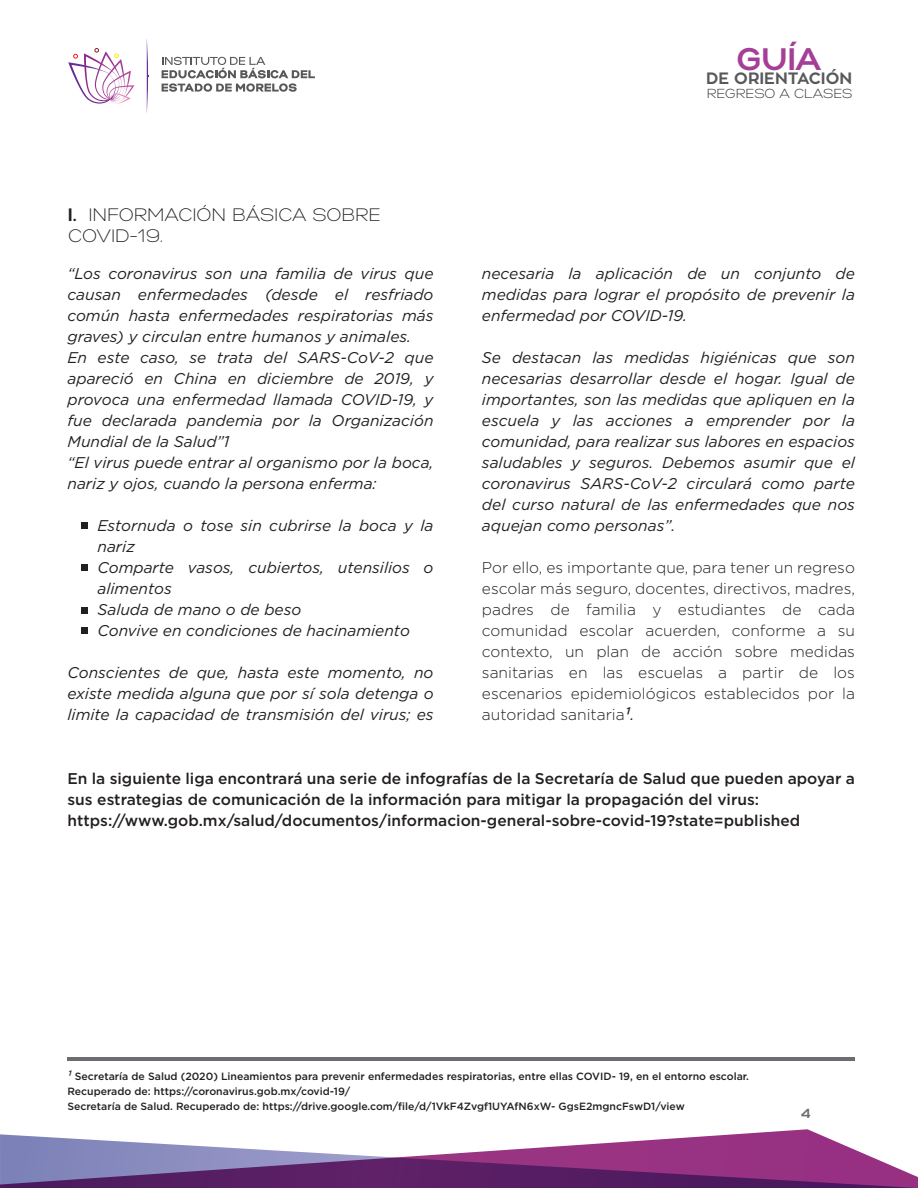
<style>
.page{position:relative;width:918px;height:1188px;background:#fff}
.page>*{position:absolute;margin:0;border:0;box-sizing:border-box;transform-origin:0 0}
.t1{font:31.05px "Gabriel Sans Bold";color:#a43e97}
.t2{font:18px/21.6px "Gabriel Sans Light";color:#231f20}
.t3{font:700 16.35px "Zona Pro";color:#57585a}
.t4{font:italic 15.6px/21px "Gotham";color:#231f20;text-align:justify}
.t5{font:300 15.6px/21px "Gotham";color:#231f20;text-align:justify}
.t6{font:500 15.6px/21px "Gotham";color:#231f20}
.t7{font:13.5px "Gabriel Sans Bold";color:#6c6d70}
.t8{font:13.05px "Gabriel Sans Light";color:#231f20}
.t9{font:500 10.5px/15px "Gotham";color:#231f20}
.s1{font-family:"Gabriel Sans Bold"}
.s2{font-weight:500;font-style:italic;font-size:18px}
.s3{font-weight:400;font-style:italic}
.s4{font-style:italic;font-size:13.5px}
</style>
<div class="page">
<svg style="left:0;top:1129px;width:918px;height:59px"></svg>
<svg style="left:147px;top:42px;width:1px;height:68px"></svg>
<svg style="left:68px;top:48px;width:66px;height:56px"></svg>
<svg style="left:162px;top:57px;width:153px;height:35px"></svg>
<div style="left:81px;top:522px;width:7px;height:7px;background:#231f20"></div>
<div style="left:81px;top:564px;width:7px;height:7px;background:#231f20"></div>
<div style="left:81px;top:607px;width:7px;height:6px;background:#231f20"></div>
<div style="left:81px;top:627px;width:7px;height:7px;background:#231f20"></div>
<hr style="left:67px;top:1057px;width:788px;height:4px;background:#6c6d70">
<p class="t2" style="left:68px;top:204px;width:314px"><span class="s1">I.</span> INFORMACIÓN BÁSICA SOBRE<br>COVID-19.</p>
<p class="t4" style="left:67px;top:262px;width:368px;text-align:left">“Los coronavirus son una familia de virus que causan enfermedades (desde el resfriado común hasta enfermedades respiratorias más graves) y circulan entre humanos y animales.<br>En este caso, se trata del SARS-CoV-2 que apareció en China en diciembre de 2019, y provoca una enfermedad llamada COVID-19, y fue declarada pandemia por la Organización Mundial de la Salud”1<br>“El virus puede entrar al organismo por la boca, nariz y ojos, cuando la persona enferma:</p>
<p class="t4" style="left:97px;top:515px;width:338px;text-align:left">Estornuda o tose sin cubrirse la boca y la nariz<br>Comparte vasos, cubiertos, utensilios o alimentos<br>Saluda de mano o de beso<br>Convive en condiciones de hacinamiento</p>
<p class="t4" style="left:67px;top:662px;width:368px">Conscientes de que, hasta este momento, no existe medida alguna que por sí sola detenga o limite la capacidad de transmisión del virus; es</p>
<h1 class="t1" style="left:737px;top:40px;width:85px">GUÍA</h1>
<p class="t3" style="left:706px;top:68px;width:148px">DE ORIENTACIÓN</p>
<p class="t8" style="left:707px;top:86px;width:147px">REGRESO A CLASES</p>
<p class="t4" style="left:482px;top:262px;width:375px">necesaria la aplicación de un conjunto de medidas para lograr el propósito de prevenir la enfermedad por COVID-19.</p>
<p class="t4" style="left:482px;top:346px;width:375px">Se destacan las medidas higiénicas que son necesarias desarrollar desde el hogar. Igual de importantes, son las medidas que apliquen en la escuela y las acciones a emprender por la comunidad, para realizar sus labores en espacios saludables y seguros. Debemos asumir que el coronavirus SARS-CoV-2 circulará como parte del curso natural de las enfermedades que nos aquejan como personas”.</p>
<p class="t5" style="left:482px;top:556px;width:375px">Por ello, es importante que, para tener un regreso escolar más seguro, docentes, directivos, madres, padres de familia y estudiantes de cada comunidad escolar acuerden, conforme a su contexto, un plan de acción sobre medidas sanitarias en las escuelas a partir de los escenarios epidemiológicos establecidos por la autoridad sanitaria<span class="s2">1</span><span class="s3">.</span></p>
<p class="t6" style="left:67px;top:768px;width:789px">En la siguiente liga encontrará una serie de infografías de la Secretaría de Salud que pueden apoyar a sus estrategias de comunicación de la información para mitigar la propagación del virus: https://www.gob.mx/salud/documentos/informacion-general-sobre-covid-19?state=published</p>
<p class="t9" style="left:67px;top:1068px;width:683px"><span class="s4">1</span> Secretaría de Salud (2020) Lineamientos para prevenir enfermedades respiratorias, entre ellas COVID- 19, en el entorno escolar.<br>Recuperado de: https://coronavirus.gob.mx/covid-19/<br>Secretaría de Salud. Recuperado de: https://drive.google.com/file/d/1VkF4Zvgf1UYAfN6xW- GgsE2mgncFswD1/view</p>
<p class="t7" style="left:801px;top:1105px;width:11px">4</p>
</div>
